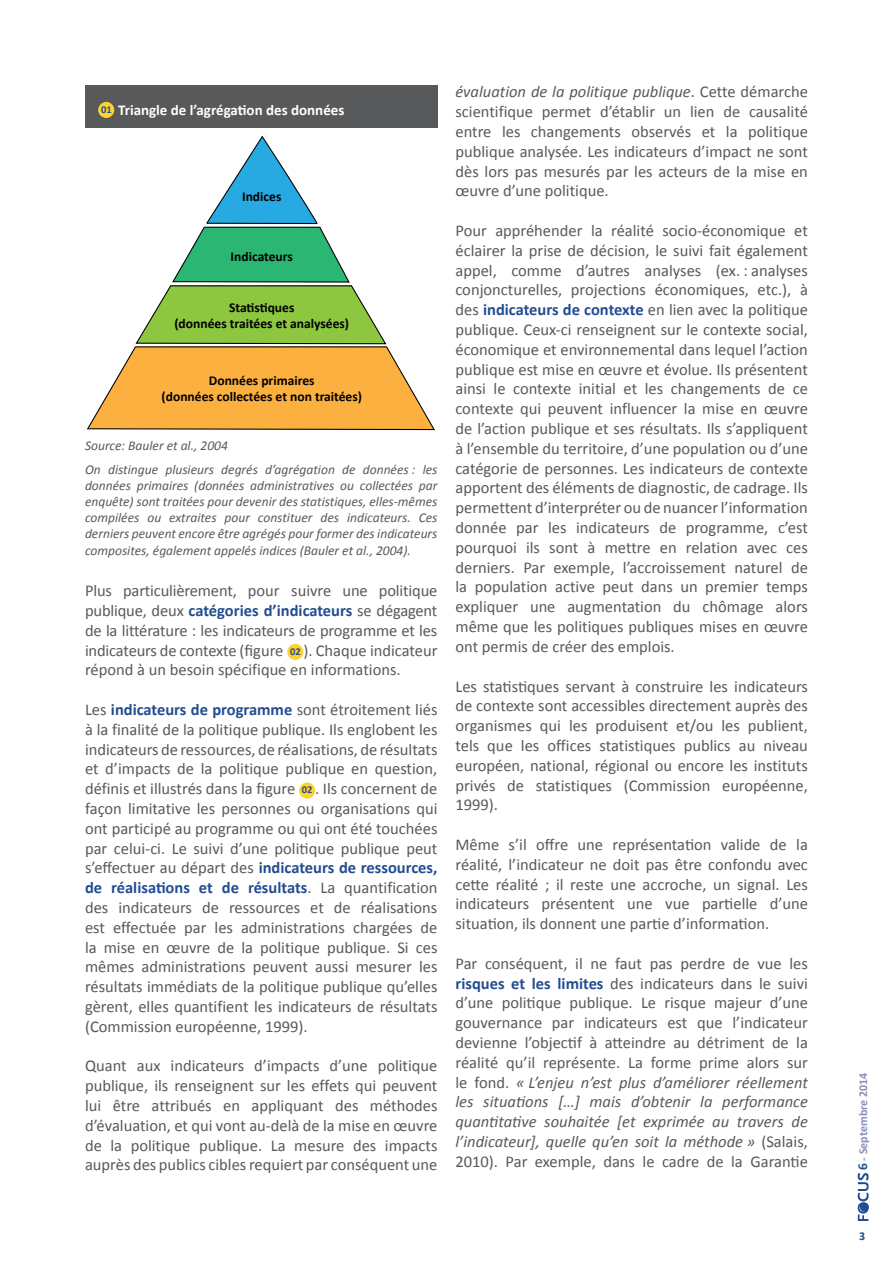
<style>
.page{position:relative;width:893px;height:1263px;background:#fff}
.page>*{position:absolute;margin:0;border:0;box-sizing:border-box;transform-origin:0 0}
.Article___Paragraphe{font:16.5px/19.8px "Calibri";color:#58595b;text-align:justify}
.t1{font:700 15px "Calibri";color:#fff}
.Article___Paragraphe-2{font:italic 13.5px/16.2px "Calibri";color:#58595b;text-align:justify}
.t2{font:700 13.5px/16.2px "Calibri";color:#000;text-align:center}
.t3{font:700 12px "Calibri";color:#8990bc}
.t4{font:700 12px "Calibri";color:#224d92}
.t5{font:700 10.5px "Calibri";color:#224d92}
.s1{font-weight:700;color:#224d92}
.s2{font-style:italic}
.s3{font-size:13.5px;color:#224d92}
</style>
<div class="page">
<svg style="left:858px;top:1173px;width:11px;height:48px"></svg>
<div style="left:860px;top:1202px;width:9px;height:9px;background:#224d92;border-radius:50%"></div>
<div style="left:287px;top:644px;width:16px;height:16px;background:#ffd32d;border-radius:50%"></div>
<div style="left:299px;top:782px;width:16px;height:17px;background:#ffd32d;border-radius:50%"></div>
<div style="left:85px;top:86px;width:353px;height:42px;background:#58595b"></div>
<div style="left:98px;top:102px;width:16px;height:16px;background:#ffd32d;border-radius:50%"></div>
<svg style="left:87px;top:135px;width:348px;height:296px"></svg>
<hr style="left:204px;top:227px;width:116px;height:1px;background:#000">
<hr style="left:207px;top:223px;width:110px;height:1px;background:#000">
<p class="t5" style="left:101px;top:103px;width:12px">01</p>
<p class="t1" style="left:118px;top:100px;width:228px">Triangle de l’agrégation des données</p>
<p class="t2" style="left:242px;top:188px;width:41px">Indices</p>
<p class="t2" style="left:231px;top:248px;width:64px">Indicateurs</p>
<p class="t2" style="left:174px;top:299px;width:176px">Statistiques<br>(données traitées et analysées)</p>
<p class="t2" style="left:162px;top:372px;width:202px">Données primaires<br>(données collectées et non traitées)</p>
<p class="Article___Paragraphe-2" style="left:85px;top:437px;width:144px">Source: Bauler et al., 2004</p>
<p class="Article___Paragraphe-2" style="left:85px;top:461px;width:354px">On distingue plusieurs degrés d’agrégation de données : les données primaires (données administratives ou collectées par enquête) sont traitées pour devenir des statistiques, elles-mêmes compilées ou extraites pour constituer des indicateurs. Ces derniers peuvent encore être agrégés pour former des indicateurs composites, également appelés indices (Bauler et al., 2004).</p>
<p class="Article___Paragraphe" style="left:85px;top:581px;width:354px">Plus particulièrement, pour suivre une politique publique, deux <span class="s1">catégories d’indicateurs</span> se dégagent de la littérature : les indicateurs de programme et les indicateurs de contexte (figure</p>
<p class="Article___Paragraphe" style="left:85px;top:640px;width:354px;text-indent:218px">). Chaque indicateur répond à un besoin spécifique en informations.</p>
<p class="Article___Paragraphe" style="left:85px;top:699px;width:354px">Les <span class="s1">indicateurs de programme</span> sont étroitement liés à la finalité de la politique publique. Ils englobent les indicateurs de ressources, de réalisations, de résultats et d’impacts de la politique publique en question, définis et illustrés dans la figure</p>
<p class="t5" style="left:290px;top:644px;width:12px">02</p>
<p class="Article___Paragraphe" style="left:85px;top:779px;width:354px;text-indent:230px">. Ils concernent de façon limitative les personnes ou organisations qui ont participé au programme ou qui ont été touchées par celui-ci. Le suivi d’une politique publique peut s’effectuer au départ des <span class="s1">indicateurs de ressources, de réalisations et de résultats</span>. La quantification des indicateurs de ressources et de réalisations est effectuée par les administrations chargées de la mise en œuvre de la politique publique. Si ces mêmes administrations peuvent aussi mesurer les résultats immédiats de la politique publique qu’elles gèrent, elles quantifient les indicateurs de résultats (Commission européenne, 1999).</p>
<p class="Article___Paragraphe" style="left:85px;top:1056px;width:354px">Quant aux indicateurs d’impacts d’une politique publique, ils renseignent sur les effets qui peuvent lui être attribués en appliquant des méthodes d’évaluation, et qui vont au-delà de la mise en œuvre de la politique publique. La mesure des impacts auprès des publics cibles requiert par conséquent une</p>
<p class="t5" style="left:302px;top:783px;width:12px">02</p>
<p class="Article___Paragraphe" style="left:455px;top:82px;width:354px"><span class="s2">évaluation de la politique publique</span>. Cette démarche scientifique permet d’établir un lien de causalité entre les changements observés et la politique publique analysée. Les indicateurs d’impact ne sont dès lors pas mesurés par les acteurs de la mise en œuvre d’une politique.</p>
<p class="Article___Paragraphe" style="left:455px;top:221px;width:354px">Pour appréhender la réalité socio-économique et éclairer la prise de décision, le suivi fait également appel, comme d’autres analyses (ex. : analyses conjoncturelles, projections économiques, etc.), à des <span class="s1">indicateurs de contexte</span> en lien avec la politique publique. Ceux-ci renseignent sur le contexte social, économique et environnemental dans lequel l’action publique est mise en œuvre et évolue. Ils présentent ainsi le contexte initial et les changements de ce contexte qui peuvent influencer la mise en œuvre de l’action publique et ses résultats. Ils s’appliquent à l’ensemble du territoire, d’une population ou d’une catégorie de personnes. Les indicateurs de contexte apportent des éléments de diagnostic, de cadrage. Ils permettent d’interpréter ou de nuancer l’information donnée par les indicateurs de programme, c’est pourquoi ils sont à mettre en relation avec ces derniers. Par exemple, l’accroissement naturel de la population active peut dans un premier temps expliquer une augmentation du chômage alors même que les politiques publiques mises en œuvre ont permis de créer des emplois.</p>
<p class="Article___Paragraphe" style="left:455px;top:676px;width:354px">Les statistiques servant à construire les indicateurs de contexte sont accessibles directement auprès des organismes qui les produisent et/ou les publient, tels que les offices statistiques publics au niveau européen, national, régional ou encore les instituts privés de statistiques (Commission européenne, 1999).</p>
<p class="Article___Paragraphe" style="left:455px;top:834px;width:354px">Même s’il offre une représentation valide de la réalité, l’indicateur ne doit pas être confondu avec cette réalité ; il reste une accroche, un signal. Les indicateurs présentent une vue partielle d’une situation, ils donnent une partie d’information.</p>
<p class="Article___Paragraphe" style="left:455px;top:953px;width:354px">Par conséquent, il ne faut pas perdre de vue les <span class="s1">risques et les limites</span> des indicateurs dans le suivi d’une politique publique. Le risque majeur d’une gouvernance par indicateurs est que l’indicateur devienne l’objectif à atteindre au détriment de la réalité qu’il représente. La forme prime alors sur le fond. <span class="s2">« L’enjeu n’est plus d’améliorer réellement les situations […] mais d’obtenir la performance quantitative souhaitée [et exprimée au travers de l’indicateur], quelle qu’en soit la méthode »</span> (Salais, 2010). Par exemple, dans le cadre de la Garantie</p>
<p class="t3" style="left:855px;top:1170px;width:99px;rotate:-90deg"><span class="s3">6</span> - Septembre 2014</p>
<p class="t4" style="left:859px;top:1228px;width:8px">3</p>
</div>
